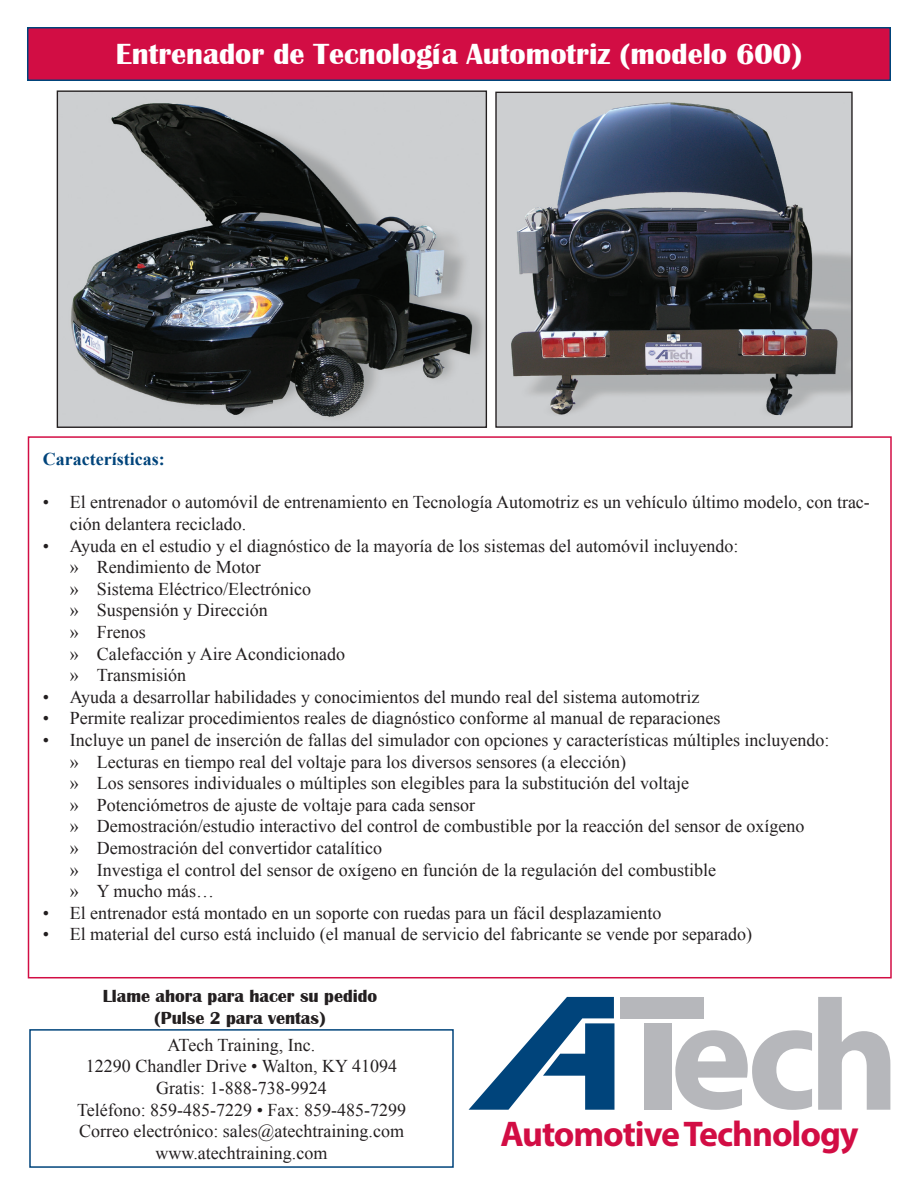
<style>
.page{position:relative;width:918px;height:1188px;background:#fff}
.page>*{position:absolute;margin:0;border:0;box-sizing:border-box;transform-origin:0 0}
.t1{font:700 35.85px "Myriad Pro";letter-spacing:-.03em;color:#d20d44}
.t2{font:700 30px "Britannic";color:#fff}
.t3{font:18px/21.6px "Times New Roman";color:#231f20}
.t4{font:700 18px "Britannic";color:#231f20}
.t5{font:700 18px "Times New Roman";color:#00447b}
</style>
<div class="page">
<div style="left:28px;top:28px;width:862px;height:52px;background:#d20d44"></div>
<div style="left:27px;top:27px;width:864px;height:54px;border:2px solid #00447b"></div>
<svg style="left:675px;top:1030px;width:137px;height:80px"></svg>
<svg style="left:818px;top:997px;width:72px;height:113px"></svg>
<svg style="left:469px;top:997px;width:145px;height:113px"></svg>
<div style="left:620px;top:997px;width:83px;height:21px;background:#b6b7bb"></div>
<div style="left:645px;top:1023px;width:27px;height:87px;background:#b6b7bb"></div>
<img style="left:59px;top:92px;width:426px;height:334px">
<div style="left:57px;top:90px;width:430px;height:338px;border:1px solid #231f20"></div>
<img style="left:497px;top:94px;width:354px;height:332px">
<div style="left:495px;top:92px;width:358px;height:336px;border:1px solid #231f20"></div>
<div style="left:29px;top:1029px;width:425px;height:139px;border:2px solid #00447b"></div>
<p class="t2" style="left:116px;top:37px;width:688px">Entrenador de Tecnología Automotriz (modelo 600)</p>
<p class="t5" style="left:43px;top:447px;width:123px">Características:</p>
<p class="t3" style="left:70px;top:491px;width:802px;text-indent:-27px">• El entrenador o automóvil de entrenamiento en Tecnología Automotriz es un vehículo último modelo, con trac&shy;ción delantera reciclado.</p>
<p class="t3" style="left:43px;top:535px;width:697px">• Ayuda en el estudio y el diagnóstico de la mayoría de los sistemas del automóvil incluyendo:</p>
<p class="t3" style="left:70px;top:556px;width:192px">» Rendimiento de Motor</p>
<p class="t3" style="left:70px;top:578px;width:243px">» Sistema Eléctrico/Electrónico</p>
<p class="t3" style="left:70px;top:599px;width:199px">» Suspensión y Dirección</p>
<p class="t3" style="left:70px;top:621px;width:77px">» Frenos</p>
<p class="t3" style="left:70px;top:643px;width:277px">» Calefacción y Aire Acondicionado</p>
<p class="t3" style="left:70px;top:664px;width:118px">» Transmisión</p>
<p class="t3" style="left:43px;top:686px;width:658px">• Ayuda a desarrollar habilidades y conocimientos del mundo real del sistema automotriz</p>
<p class="t3" style="left:43px;top:707px;width:679px">• Permite realizar procedimientos reales de diagnóstico conforme al manual de reparaciones</p>
<p class="t3" style="left:43px;top:729px;width:788px">• Incluye un panel de inserción de fallas del simulador con opciones y características múltiples incluyendo:</p>
<p class="t3" style="left:70px;top:751px;width:558px">» Lecturas en tiempo real del voltaje para los diversos sensores (a elección)</p>
<p class="t3" style="left:70px;top:772px;width:621px">» Los sensores individuales o múltiples son elegibles para la substitución del voltaje</p>
<p class="t3" style="left:70px;top:794px;width:407px">» Potenciómetros de ajuste de voltaje para cada sensor</p>
<p class="t3" style="left:70px;top:815px;width:736px">» Demostración/estudio interactivo del control de combustible por la reacción del sensor de oxígeno</p>
<p class="t3" style="left:70px;top:837px;width:314px">» Demostración del convertidor catalítico</p>
<p class="t3" style="left:70px;top:859px;width:648px">» Investiga el control del sensor de oxígeno en función de la regulación del combustible</p>
<p class="t3" style="left:70px;top:880px;width:146px">» Y mucho más…</p>
<p class="t3" style="left:43px;top:902px;width:620px">• El entrenador está montado en un soporte con ruedas para un fácil desplazamiento</p>
<p class="t3" style="left:43px;top:923px;width:711px">• El material del curso está incluido (el manual de servicio del fabricante se vende por separado)</p>
<p class="t4" style="left:103px;top:986px;width:276px">Llame ahora para hacer su pedido</p>
<p class="t4" style="left:154px;top:1008px;width:173px">(Pulse 2 para ventas)</p>
<p class="t3" style="left:168px;top:1034px;width:149px">ATech Training, Inc.</p>
<p class="t3" style="left:86px;top:1055px;width:313px">12290 Chandler Drive • Walton, KY 41094</p>
<p class="t3" style="left:156px;top:1077px;width:172px">Gratis: 1-888-738-9924</p>
<p class="t3" style="left:77px;top:1098px;width:331px">Teléfono: 859-485-7229 • Fax: 859-485-7299</p>
<p class="t3" style="left:79px;top:1120px;width:327px">Correo electrónico: sales@atechtraining.com</p>
<p class="t3" style="left:156px;top:1142px;width:173px">www.atechtraining.com</p>
<p class="t1" style="left:500px;top:1111px;width:360px">Automotive Technology</p>
</div>
